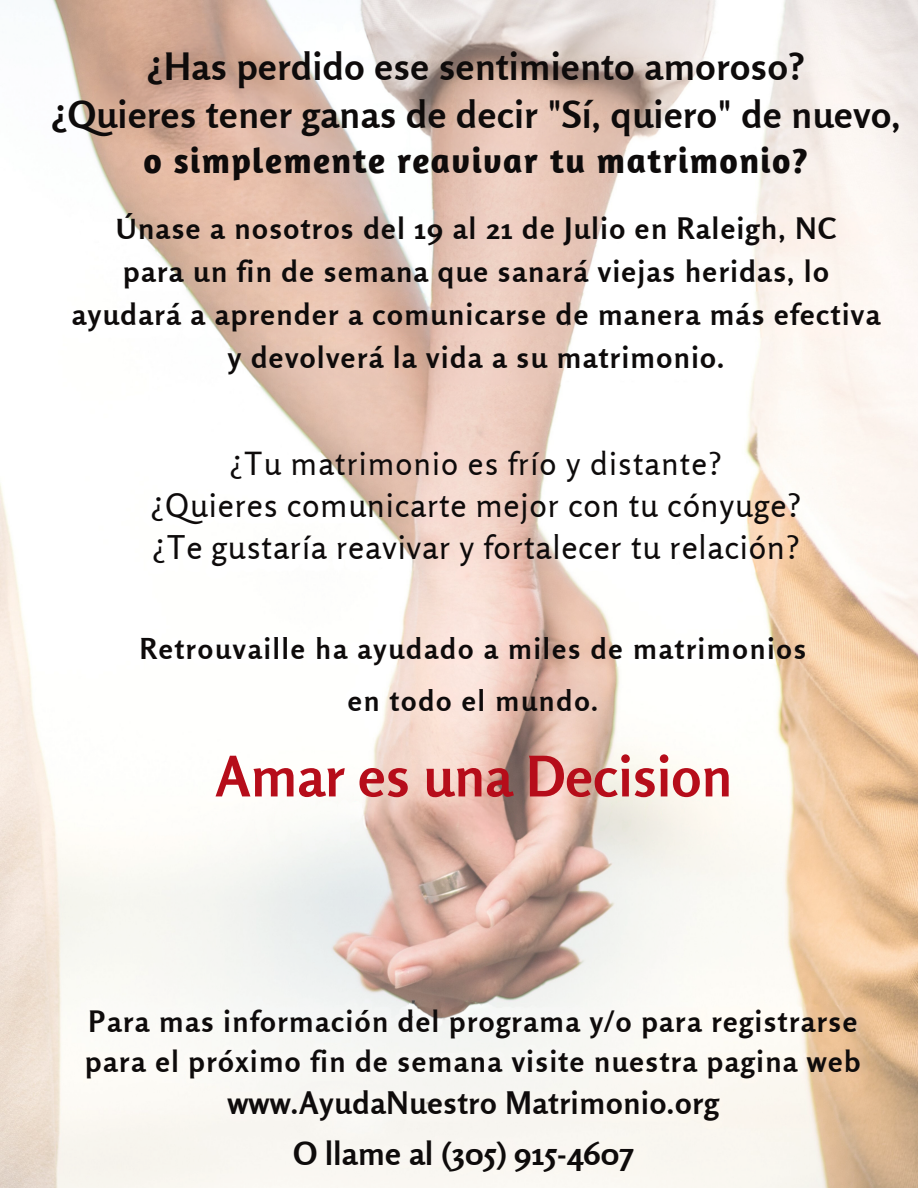
<style>
.page{position:relative;width:918px;height:1188px;background:#fff}
.page>*{position:absolute;margin:0;border:0;box-sizing:border-box;transform-origin:0 0}
.t1{font:700 55.65px "Rosario";letter-spacing:.005em;color:#b60d1a}
.t2{font:700 37.65px/48.3px "Rosario";letter-spacing:.015em;color:#0e0b0b;text-align:center}
.t3{font:700 35.4px "Amaranth";letter-spacing:.04em;color:#0e0b0b}
.t4{font:32.55px/42.8px "Rosario";letter-spacing:.025em;color:#0e0b0b}
.t5{font:700 32.1px "Rosario";letter-spacing:.01em;color:#0e0b0b}
.t6{font:31.8px "Rosario";letter-spacing:.035em;color:#0e0b0b}
.t7{font:700 31.05px "Rosario";letter-spacing:.025em;color:#0e0b0b}
.t8{font:700 29.55px/42.8px "Rosario";letter-spacing:.05em;color:#0e0b0b;text-align:center}
.t9{font:700 29.4px/40.5px "Rosario";letter-spacing:.05em;color:#0e0b0b}
.t10{font:700 28.65px "Rosario";letter-spacing:.065em;color:#0e0b0b}
</style>
<div class="page">
<img style="left:0;top:0;width:918px;height:1188px">
<p class="t2" style="left:51px;top:42px;width:851px">¿Has perdido ese sentimiento amoroso?<br>¿Quieres tener ganas de decir "Sí, quiero" de nuevo,</p>
<p class="t3" style="left:143px;top:139px;width:666px">o simplemente reavivar tu matrimonio?</p>
<h1 class="t8" style="left:72px;top:207px;width:810px">Únase a nosotros del 19 al 21 de Julio en Raleigh, NC<br>para un fin de semana que sanará viejas heridas, lo ayudará a aprender a comunicarse de manera más efectiva y devolverá la vida a su matrimonio.</h1>
<h2 class="t6" style="left:229px;top:444px;width:494px">¿Tu matrimonio es frío y distante?</h2>
<h2 class="t4" style="left:150px;top:483px;width:653px">¿Quieres comunicarte mejor con tu cónyuge? ¿Te gustaría reavivar y fortalecer tu relación?</h2>
<h3 class="t10" style="left:140px;top:631px;width:668px">Retrouvaille ha ayudado a miles de matrimonios</h3>
<p class="t10" style="left:348px;top:683px;width:252px">en todo el mundo.</p>
<p class="t1" style="left:215px;top:742px;width:518px">Amar es una Decision</p>
<p class="t9" style="left:85px;top:1001px;width:777px">Para mas información del programa y/o para registrarse para el próximo fin de semana visite nuestra pagina web</p>
<p class="t7" style="left:228px;top:1084px;width:493px">www.AyudaNuestro Matrimonio.org</p>
<h2 class="t5" style="left:293px;top:1133px;width:342px">O llame al (305) 915-4607</h2>
</div>
